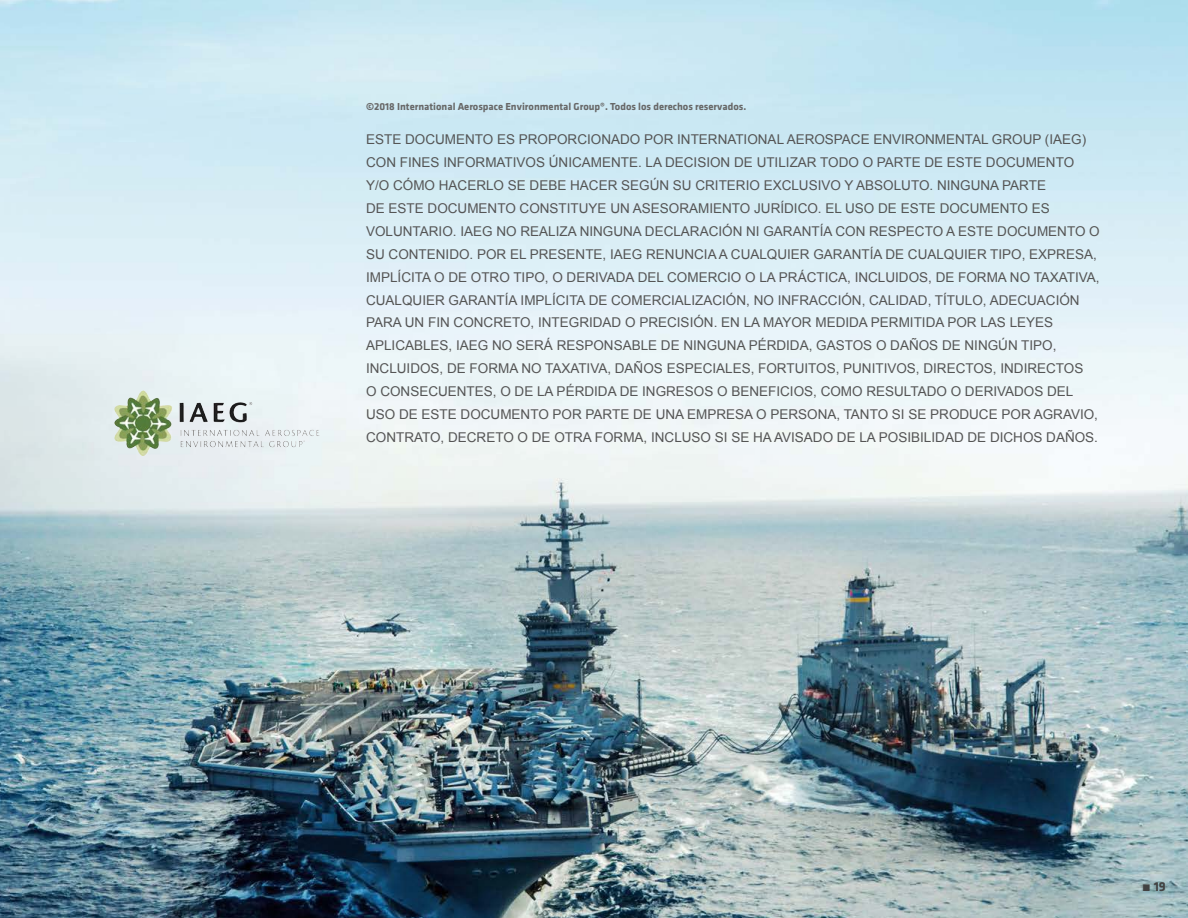
<style>
.page{position:relative;width:1188px;height:918px;background:#fff}
.page>*{position:absolute;margin:0;border:0;box-sizing:border-box;transform-origin:0 0}
.Body_Copy{font:13.5px/22.8px "Arial";color:#555}
.t1{font:700 13.5px "Klavika";color:#424242}
.t2{font:700 10.5px "Klavika";color:#686868}
</style>
<div class="page">
<img style="left:0;top:0;width:1188px;height:918px">
<img style="left:114px;top:391px;width:28px;height:42px">
<p class="t2" style="left:366px;top:101px;width:382px">©2018 International Aerospace Environmental Group®. Todos los derechos reservados.</p>
<p class="Body_Copy" style="left:366px;top:128px;width:735px">ESTE DOCUMENTO ES PROPORCIONADO POR INTERNATIONAL AEROSPACE ENVIRONMENTAL GROUP (IAEG)<br>CON FINES INFORMATIVOS ÚNICAMENTE. LA DECISION DE UTILIZAR TODO O PARTE DE ESTE DOCUMENTO Y/O CÓMO HACERLO SE DEBE HACER SEGÚN SU CRITERIO EXCLUSIVO Y ABSOLUTO. NINGUNA PARTE<br>DE ESTE DOCUMENTO CONSTITUYE UN ASESORAMIENTO JURÍDICO. EL USO DE ESTE DOCUMENTO ES VOLUNTARIO. IAEG NO REALIZA NINGUNA DECLARACIÓN NI GARANTÍA CON RESPECTO A ESTE DOCUMENTO O SU CONTENIDO. POR EL PRESENTE, IAEG RENUNCIA A CUALQUIER GARANTÍA DE CUALQUIER TIPO, EXPRESA, IMPLÍCITA O DE OTRO TIPO, O DERIVADA DEL COMERCIO O LA PRÁCTICA, INCLUIDOS, DE FORMA NO TAXATIVA, CUALQUIER GARANTÍA IMPLÍCITA DE COMERCIALIZACIÓN, NO INFRACCIÓN, CALIDAD, TÍTULO, ADECUACIÓN PARA UN FIN CONCRETO, INTEGRIDAD O PRECISIÓN. EN LA MAYOR MEDIDA PERMITIDA POR LAS LEYES APLICABLES, IAEG NO SERÁ RESPONSABLE DE NINGUNA PÉRDIDA, GASTOS O DAÑOS DE NINGÚN TIPO, INCLUIDOS, DE FORMA NO TAXATIVA, DAÑOS ESPECIALES, FORTUITOS, PUNITIVOS, DIRECTOS, INDIRECTOS<br>O CONSECUENTES, O DE LA PÉRDIDA DE INGRESOS O BENEFICIOS, COMO RESULTADO O DERIVADOS DEL USO DE ESTE DOCUMENTO POR PARTE DE UNA EMPRESA O PERSONA, TANTO SI SE PRODUCE POR AGRAVIO, CONTRATO, DECRETO O DE OTRA FORMA, INCLUSO SI SE HA AVISADO DE LA POSIBILIDAD DE DICHOS DAÑOS.</p>
<p class="t1" style="left:1142px;top:880px;width:25px">• 19</p>
</div>
